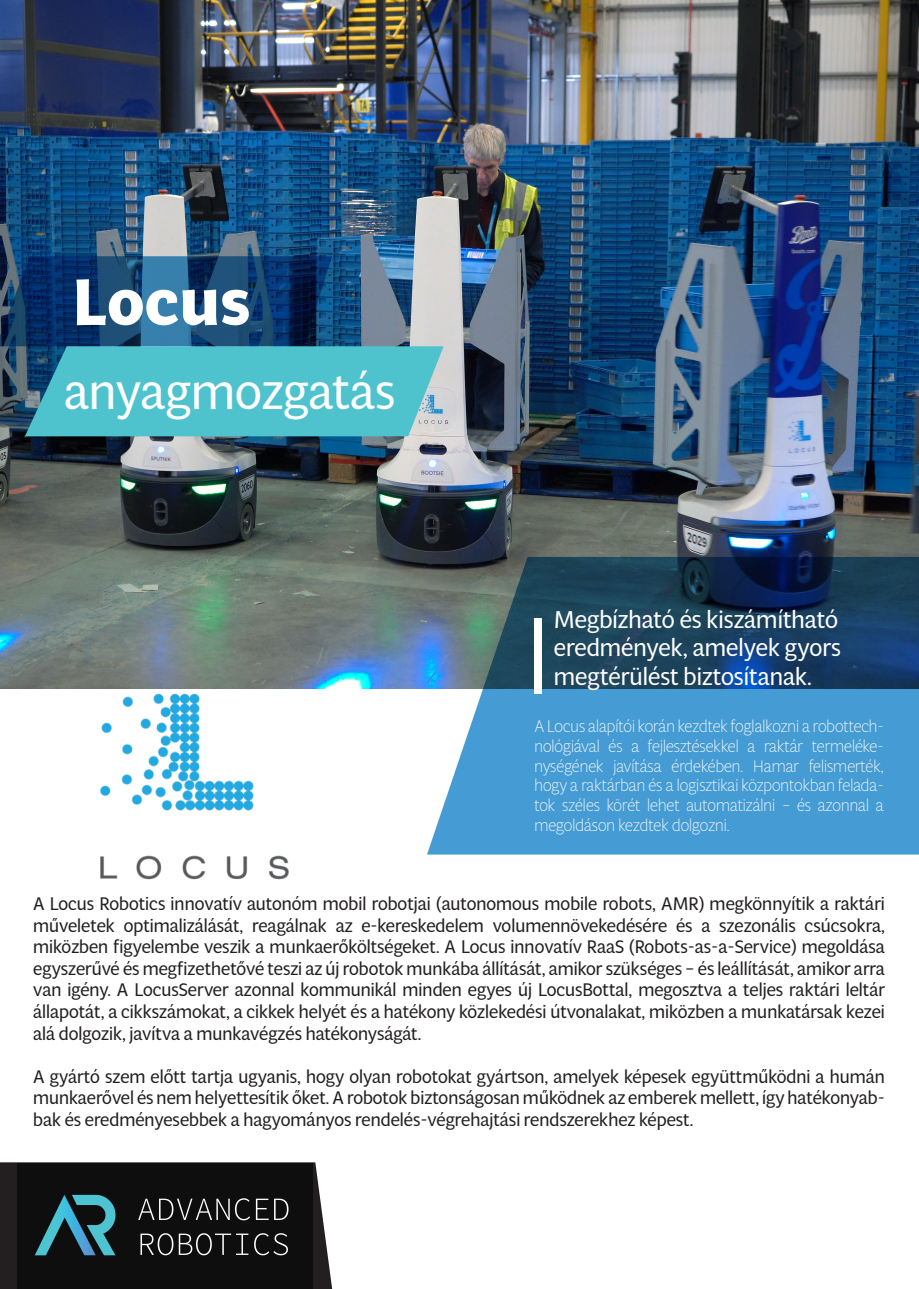
<style>
.page{position:relative;width:919px;height:1289px;background:#fff}
.page>*{position:absolute;margin:0;border:0;box-sizing:border-box;transform-origin:0 0}
.t1{font:700 64.5px "Multi Display";color:#fff}
.t2{font:49.5px "Multi Display";color:#fff}
.t3{font:24px/28.8px "Multi Display";color:#fff}
.t4{font:18px/21.6px "Multi Display";color:#231f20;text-align:justify}
.t5{font:300 16.5px/19.8px "Multi Display";color:#fff;text-align:justify}
</style>
<div class="page">
<img style="left:0;top:0;width:918px;height:688px">
<img style="left:94px;top:686px;width:201px;height:194px">
<svg style="left:0;top:1162px;width:332px;height:126px"></svg>
<svg style="left:427px;top:557px;width:491px;height:297px;background:#3c78a2"></svg>
<svg style="left:0;top:256px;width:443px;height:180px;background:#3d86a0"></svg>
<div style="left:534px;top:618px;width:8px;height:76px;background:#fff"></div>
<img style="left:18px;top:1163px;width:294px;height:125px">
<h1 class="t1" style="left:72px;top:257px;width:180px">Locus</h1>
<h2 class="t2" style="left:64px;top:356px;width:333px">anyagmozgatás</h2>
<h3 class="t3" style="left:553px;top:603px;width:288px">Megbízható és kiszámítható eredmények, amelyek gyors megtérülést biztosítanak.</h3>
<p class="t5" style="left:534px;top:715px;width:351px">A Locus alapítói korán kezdtek foglalkozni a robottech&shy;nológiával és a fejlesztésekkel a raktár termeléke&shy;nységének javítása érdekében. Hamar felismerték, hogy a raktárban és a logisztikai központokban felada&shy;tok széles körét lehet automatizálni – és azonnal a megoldáson kezdtek dolgozni.</p>
<p class="t4" style="left:33px;top:891px;width:853px">A Locus Robotics innovatív autonóm mobil robotjai (autonomous mobile robots, AMR) megkönnyítik a raktári műveletek optimalizálását, reagálnak az e-kereskedelem volumennövekedésére és a szezonális csúcsokra, miközben figyelembe veszik a munkaerőköltségeket. A Locus innovatív RaaS (Robots-as-a-Service) megoldása egyszerűvé és megfizethetővé teszi az új robotok munkába állítását, amikor szükséges – és leállítását, amikor arra van igény. A LocusServer azonnal kommunikál minden egyes új LocusBottal, megosztva a teljes raktári leltár állapotát, a cikkszámokat, a cikkek helyét és a hatékony közlekedési útvonalakat, miközben a munkatársak kezei alá dolgozik, javítva a munkavégzés hatékonyságát.</p>
<p class="t4" style="left:33px;top:1064px;width:853px">A gyártó szem előtt tartja ugyanis, hogy olyan robotokat gyártson, amelyek képesek együttműködni a humán munkaerővel és nem helyettesítik őket. A robotok biztonságosan működnek az emberek mellett, így hatékonyab&shy;bak és eredményesebbek a hagyományos rendelés-végrehajtási rendszerekhez képest.</p>
</div>
